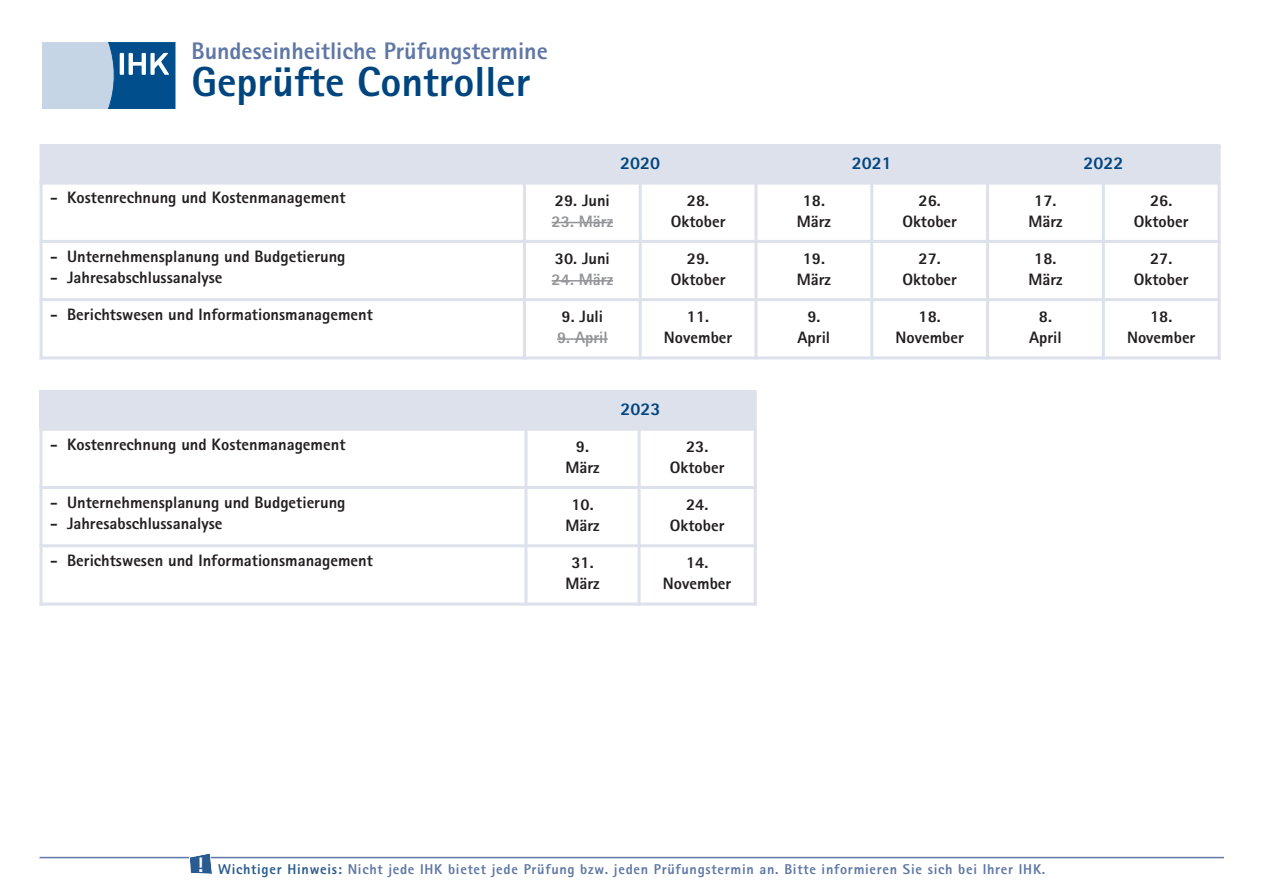
<style>
.page{position:relative;width:1263px;height:893px;background:#fff}
.page>*{position:absolute;margin:0;border:0;box-sizing:border-box;transform-origin:0 0}
.t1{font:800 42px "AT Rotis Sans Serif";color:#01457f}
.t2{font:800 24px "AT Rotis Sans Serif";color:#5f77a5}
.t3{font:800 18px "AT Rotis Sans Serif";color:#01457f}
.t4{font:800 16.5px/21px "AT Rotis Sans Serif";color:#231f20;text-align:center}
.t5{font:800 16.5px "AT Rotis Sans Serif";color:#939598}
.t6{font:800 14.25px "AT Rotis Sans Serif";letter-spacing:.05em;color:#5f77a5}
.s1{color:#2a5b91}
</style>
<div class="page">
<svg style="left:42px;top:42px;width:133px;height:67px;background:#769fc1"></svg>
<div style="left:40px;top:145px;width:484px;height:38px;background:#dce1ec"></div>
<div style="left:524px;top:145px;width:232px;height:38px;background:#dce1ec"></div>
<div style="left:756px;top:145px;width:231px;height:38px;background:#dce1ec"></div>
<div style="left:987px;top:145px;width:232px;height:38px;background:#dce1ec"></div>
<hr style="left:552px;top:222px;width:61px;height:1px;background:#939598">
<hr style="left:552px;top:280px;width:61px;height:2px;background:#939598">
<hr style="left:557px;top:338px;width:51px;height:2px;background:#939598">
<hr style="left:40px;top:145px;width:3px;height:214px;background:#dce1ec">
<hr style="left:523px;top:145px;width:3px;height:214px;background:#dce1ec">
<hr style="left:639px;top:182px;width:3px;height:177px;background:#dce1ec">
<hr style="left:754px;top:145px;width:3px;height:214px;background:#dce1ec">
<hr style="left:870px;top:182px;width:3px;height:177px;background:#dce1ec">
<hr style="left:986px;top:145px;width:3px;height:214px;background:#dce1ec">
<hr style="left:1102px;top:182px;width:3px;height:177px;background:#dce1ec">
<hr style="left:1217px;top:145px;width:3px;height:214px;background:#dce1ec">
<hr style="left:40px;top:182px;width:1180px;height:3px;background:#dce1ec">
<hr style="left:40px;top:240px;width:1180px;height:3px;background:#dce1ec">
<hr style="left:40px;top:298px;width:1180px;height:3px;background:#dce1ec">
<hr style="left:40px;top:356px;width:1180px;height:3px;background:#dce1ec">
<hr style="left:40px;top:857px;width:1184px;height:1px;background:#5f77a5">
<svg style="left:189px;top:853px;width:24px;height:21px"></svg>
<div style="left:40px;top:391px;width:486px;height:38px;background:#dce1ec"></div>
<div style="left:526px;top:391px;width:229px;height:38px;background:#dce1ec"></div>
<hr style="left:40px;top:391px;width:3px;height:215px;background:#dce1ec">
<hr style="left:524px;top:391px;width:3px;height:215px;background:#dce1ec">
<hr style="left:638px;top:428px;width:3px;height:178px;background:#dce1ec">
<hr style="left:754px;top:391px;width:3px;height:215px;background:#dce1ec">
<hr style="left:40px;top:428px;width:717px;height:3px;background:#dce1ec">
<hr style="left:40px;top:486px;width:717px;height:3px;background:#dce1ec">
<hr style="left:40px;top:544px;width:717px;height:3px;background:#dce1ec">
<hr style="left:40px;top:603px;width:717px;height:3px;background:#dce1ec">
<h2 class="t2" style="left:191px;top:42px;width:358px">Bundeseinheitliche Prüfungstermine</h2>
<h1 class="t1" style="left:191px;top:67px;width:341px">Geprüfte Controller</h1>
<p class="t3" style="left:620px;top:156px;width:42px">2020</p>
<p class="t3" style="left:852px;top:156px;width:42px">2021</p>
<p class="t3" style="left:1083px;top:156px;width:42px">2022</p>
<p class="t4" style="left:50px;top:189px;width:297px">- Kostenrechnung und Kostenmanagement</p>
<p class="t4" style="left:555px;top:191px;width:57px">29. Juni</p>
<p class="t5" style="left:552px;top:215px;width:63px">23. März</p>
<p class="t4" style="left:671px;top:191px;width:56px">28.<br>Oktober</p>
<p class="t4" style="left:797px;top:191px;width:36px">18.<br>März</p>
<p class="t4" style="left:902px;top:191px;width:56px">26.<br>Oktober</p>
<p class="t4" style="left:1028px;top:191px;width:36px">17.<br>März</p>
<p class="t4" style="left:1134px;top:191px;width:56px">26.<br>Oktober</p>
<p class="t4" style="left:50px;top:247px;width:297px">- Unternehmensplanung und Budgetierung</p>
<p class="t4" style="left:50px;top:268px;width:174px">- Jahresabschlussanalyse</p>
<p class="t4" style="left:555px;top:249px;width:57px">30. Juni</p>
<p class="t5" style="left:552px;top:274px;width:63px">24. März</p>
<p class="t4" style="left:671px;top:249px;width:56px">29.<br>Oktober</p>
<p class="t4" style="left:797px;top:249px;width:36px">19.<br>März</p>
<p class="t4" style="left:902px;top:249px;width:56px">27.<br>Oktober</p>
<p class="t4" style="left:1028px;top:249px;width:36px">18.<br>März</p>
<p class="t4" style="left:1134px;top:249px;width:56px">27.<br>Oktober</p>
<p class="t4" style="left:50px;top:306px;width:324px">- Berichtswesen und Informationsmanagement</p>
<p class="t4" style="left:562px;top:308px;width:43px">9. Juli</p>
<p class="t5" style="left:557px;top:332px;width:52px">9. April</p>
<p class="t4" style="left:664px;top:308px;width:70px">11.<br>November</p>
<p class="t4" style="left:797px;top:308px;width:34px">9.<br>April</p>
<p class="t4" style="left:895px;top:308px;width:70px">18.<br>November</p>
<p class="t4" style="left:1029px;top:308px;width:34px">8.<br>April</p>
<p class="t4" style="left:1127px;top:308px;width:70px">18.<br>November</p>
<p class="t3" style="left:621px;top:403px;width:42px">2023</p>
<p class="t4" style="left:50px;top:435px;width:297px">- Kostenrechnung und Kostenmanagement</p>
<p class="t4" style="left:565px;top:437px;width:36px">9.<br>März</p>
<p class="t4" style="left:670px;top:437px;width:56px">23.<br>Oktober</p>
<p class="t4" style="left:50px;top:493px;width:297px">- Unternehmensplanung und Budgetierung</p>
<p class="t4" style="left:50px;top:514px;width:174px">- Jahresabschlussanalyse</p>
<p class="t4" style="left:565px;top:496px;width:36px">10.<br>März</p>
<p class="t4" style="left:670px;top:496px;width:56px">24.<br>Oktober</p>
<p class="t4" style="left:50px;top:552px;width:324px">- Berichtswesen und Informationsmanagement</p>
<p class="t4" style="left:565px;top:554px;width:36px">31.<br>März</p>
<p class="t4" style="left:663px;top:554px;width:70px">14.<br>November</p>
<p class="t6" style="left:197px;top:864px;width:850px"><sup>!</sup> <span class="s1">Wichtiger Hinweis:</span> Nicht jede IHK bietet jede Prüfung bzw. jeden Prüfungstermin an. Bitte informieren Sie sich bei Ihrer IHK.</p>
</div>
